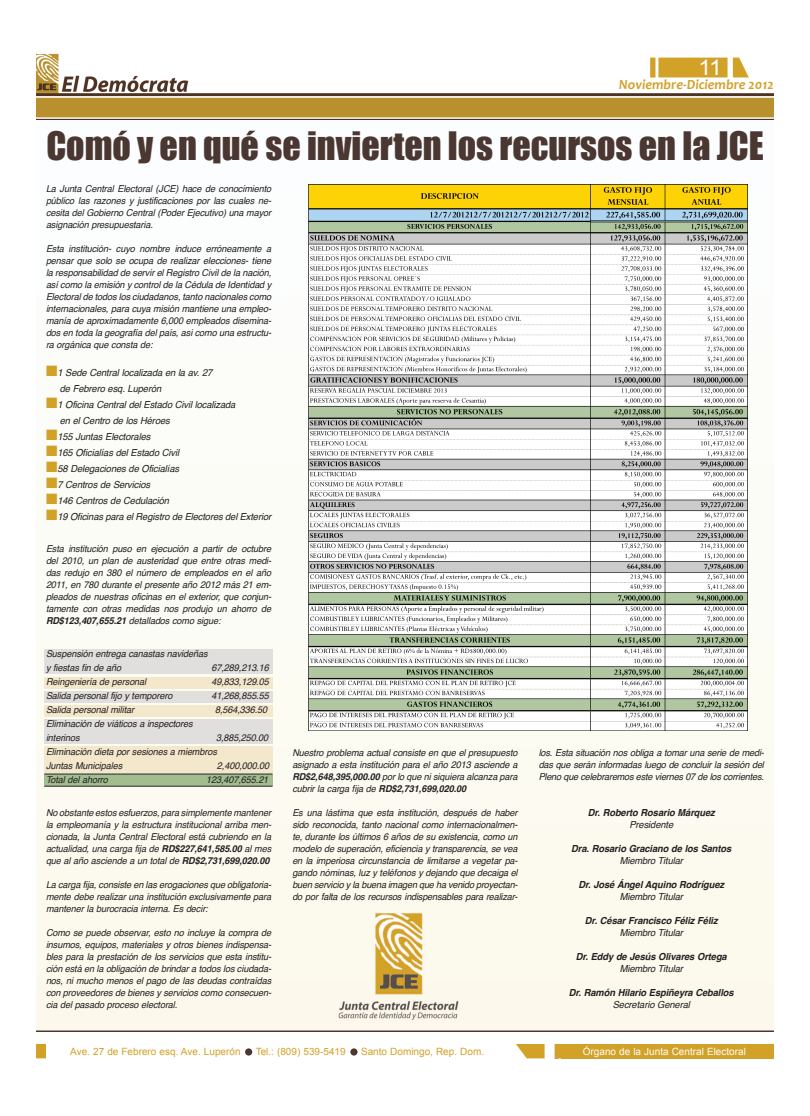
<style>
.page{position:relative;width:810px;height:1116px;background:#fff}
.page>*{position:absolute;margin:0;border:0;box-sizing:border-box;transform-origin:0 0}
.t1{font:36px "Impact";color:#4b3731}
.t2{font:21.5px "Arial";color:#fff;scale:1.07 1}
.t3{font:italic 700 14px "Candara";color:#d2a128}
.t4{font:10px "Arial";color:#d2a128}
.t5{font:10px "Arial";color:#fff}
.t6{font:italic 9.7px/16px "Helvetica";letter-spacing:-.01em;color:#231f20;scale:.96 1}
.t7{font:italic 700 9.7px "Helvetica";letter-spacing:-.01em;color:#231f20;scale:.96 1}
.t8{font:italic 9.5px/12px "Helvetica";letter-spacing:-.01em;color:#231f20;text-align:justify;scale:.96 1}
.s1{color:#d2a128}
.s2{font-weight:700}
</style>
<div class="page">
<img style="left:36px;top:53px;width:738px;height:67px">
<svg style="left:658px;top:58px;width:91px;height:19px;background:#d5a736"></svg>
<div style="left:728px;top:56px;width:5px;height:23px;background:#fff"></div>
<div style="left:650px;top:58px;width:6px;height:20px;background:#d2a128"></div>
<div style="left:36px;top:1044px;width:10px;height:14px;background:#d2a128"></div>
<div style="left:561px;top:1044px;width:213px;height:14px;background:#d2a128"></div>
<svg style="left:516px;top:1044px;width:45px;height:14px"></svg>
<div style="left:545px;top:1043px;width:10px;height:16px;background:#fff"></div>
<div style="left:350px;top:1048px;width:8px;height:8px;background:#4b3731;border-radius:50%"></div>
<div style="left:245px;top:1048px;width:7px;height:8px;background:#4b3731;border-radius:50%"></div>
<img style="left:36px;top:184px;width:738px;height:846px">
<img style="left:308px;top:184px;width:439px;height:546px">
<div style="left:44px;top:649px;width:229px;height:24px;background:#e1dfdd"></div>
<div style="left:44px;top:677px;width:229px;height:12px;background:#f4e8cc"></div>
<div style="left:44px;top:691px;width:229px;height:12px;background:#e1dfdd"></div>
<div style="left:44px;top:705px;width:229px;height:12px;background:#f4e8cc"></div>
<div style="left:44px;top:774px;width:229px;height:12px;background:#a2bd90"></div>
<div style="left:44px;top:720px;width:229px;height:24px;background:#e1dfdd"></div>
<div style="left:44px;top:746px;width:229px;height:26px;background:#f4e8cc"></div>
<hr style="left:44px;top:774px;width:229px;height:1px;background:#231f20">
<hr style="left:44px;top:786px;width:229px;height:1px;background:#231f20">
<hr style="left:36px;top:1030px;width:738px;height:2px;background:#4b3731">
<h2 class="t2" style="left:699px;top:56px;width:23px">11</h2>
<h3 class="t3" style="left:619px;top:76px;width:157px">Noviembre-Diciembre 2012</h3>
<h1 class="t1" style="left:46px;top:118px;width:719px">Comó y en qué se invierten los recursos en la JCE</h1>
<p class="t8" style="left:46px;top:183px;width:236px">La Junta Central Electoral (JCE) hace de conocimiento público las razones y justificaciones por las cuales ne&shy;cesita del Gobierno Central (Poder Ejecutivo) una mayor asignación presupuestaria.</p>
<p class="t8" style="left:46px;top:243px;width:236px">Esta institución- cuyo nombre induce erróneamente a pensar que solo se ocupa de realizar elecciones- tiene la responsabilidad de servir el Registro Civil de la nación, así como la emisión y control de la Cédula de Identidad y Electoral de todos los ciudadanos, tanto nacionales como internacionales, para cuya misión mantiene una empleo&shy;manía de aproximadamente 6,000 empleados disemina&shy;dos en toda la geografía del país, asi como una estructu&shy;ra orgánica que consta de:</p>
<p class="t6" style="left:60px;top:365px;width:160px;text-indent:-14px"><span class="s1">■</span>1 Sede Central localizada en la av. 27 de Febrero esq. Luperón</p>
<p class="t6" style="left:60px;top:397px;width:185px;text-indent:-14px"><span class="s1">■</span>1 Oficina Central del Estado Civil localizada en el Centro de los Héroes</p>
<p class="t6" style="left:46px;top:429px;width:110px"><span class="s1">■</span>155 Juntas Electorales</p>
<p class="t6" style="left:46px;top:445px;width:140px"><span class="s1">■</span>165 Oficialías del Estado Civil</p>
<p class="t6" style="left:46px;top:461px;width:140px"><span class="s1">■</span>58 Delegaciones de Oficialías</p>
<p class="t6" style="left:46px;top:477px;width:110px"><span class="s1">■</span>7 Centros de Servicios</p>
<p class="t6" style="left:46px;top:493px;width:130px"><span class="s1">■</span>146 Centros de Cedulación</p>
<p class="t6" style="left:46px;top:509px;width:236px"><span class="s1">■</span>19 Oficinas para el Registro de Electores del Exterior</p>
<p class="t8" style="left:46px;top:543px;width:236px">Esta institución puso en ejecución a partir de octubre del 2010, un plan de austeridad que entre otras medi&shy;das redujo en 380 el número de empleados en el año 2011, en 780 durante el presente año 2012 más 21 em&shy;pleados de nuestras oficinas en el exterior, que conjun&shy;tamente con otras medidas nos produjo un ahorro de <span class="s2">RD$123,407,655.21</span> detallados como sigue:</p>
<p class="t8" style="left:46px;top:647px;width:170px;line-height:14px">Suspensión entrega canastas navideñas y fiestas fin de año</p>
<p class="t8" style="left:212px;top:662px;width:61px">67,289,213.16</p>
<p class="t8" style="left:46px;top:676px;width:106px">Reingeniería de personal</p>
<p class="t8" style="left:212px;top:676px;width:61px">49,833,129.05</p>
<p class="t8" style="left:46px;top:690px;width:133px">Salida personal fijo y temporero</p>
<p class="t8" style="left:212px;top:690px;width:61px">41,268,855.55</p>
<p class="t8" style="left:46px;top:704px;width:93px">Salida personal militar</p>
<p class="t8" style="left:215px;top:704px;width:56px">8,564,336.50</p>
<p class="t8" style="left:46px;top:717px;width:154px;line-height:14px">Eliminación de viáticos a inspectores interinos</p>
<p class="t8" style="left:46px;top:731px;width:233px;line-height:14px;text-align:left;text-indent:170px">3,885,250.00<br>Eliminación dieta por sesiones a miembros<br>Juntas Municipales</p>
<p class="t8" style="left:217px;top:760px;width:56px">2,400,000.00</p>
<p class="t8" style="left:46px;top:774px;width:66px">Total del ahorro</p>
<p class="t8" style="left:206px;top:774px;width:66px">123,407,655.21</p>
<p class="t8" style="left:46px;top:807px;width:236px">No obstante estos esfuerzos, para simplemente mantener la empleomanía y la estructura institucional arriba men&shy;cionada, la Junta Central Electoral está cubriendo en la actualidad, una carga fija de <span class="s2">RD$227,641,585.00</span> al mes que al año asciende a un total de <span class="s2">RD$2,731,699,020.00</span></p>
<p class="t8" style="left:46px;top:879px;width:236px">La carga fija, consiste en las erogaciones que obligatoria&shy;mente debe realizar una institución exclusivamente para mantener la burocracia interna. Es decir:</p>
<p class="t8" style="left:46px;top:927px;width:236px">Como se puede observar, esto no incluye la compra de insumos, equipos, materiales y otros bienes indispensa&shy;bles para la prestación de los servicios que esta institu&shy;ción está en la obligación de brindar a todos los ciudada&shy;nos, ni mucho menos el pago de las deudas contraídas con proveedores de bienes y servicios como consecuen&shy;cia del pasado proceso electoral.</p>
<p class="t8" style="left:292px;top:747px;width:236px">Nuestro problema actual consiste en que el presupuesto asignado a esta institución para el año 2013 asciende a <span class="s2">RD$2,648,395,000.00</span> por lo que ni siquiera alcanza para cubrir la carga fija de <span class="s2">RD$2,731,699,020.00</span></p>
<p class="t8" style="left:292px;top:807px;width:236px">Es una lástima que esta institución, después de haber sido reconocida, tanto nacional como internacionalmen&shy;te, durante los últimos 6 años de su existencia, como un modelo de superación, eficiencia y transparencia, se vea en la imperiosa circunstancia de limitarse a vegetar pa&shy;gando nóminas, luz y teléfonos y dejando que decaiga el buen servicio y la buena imagen que ha venido proyectan&shy;do por falta de los recursos indispensables para realizar-</p>
<p class="t4" style="left:70px;top:1046px;width:172px">Ave. 27 de Febrero esq. Ave. Luperón</p>
<p class="t4" style="left:256px;top:1046px;width:92px">Tel.: (809) 539-5419</p>
<p class="t4" style="left:361px;top:1046px;width:125px">Santo Domingo, Rep. Dom.</p>
<p class="t8" style="left:539px;top:747px;width:236px">los. Esta situación nos obliga a tomar una serie de medi&shy;das que serán informadas luego de concluir la sesión del Pleno que celebraremos este viernes 07 de los corrientes.</p>
<p class="t7" style="left:588px;top:805px;width:134px">Dr. Roberto Rosario Márquez</p>
<p class="t6" style="left:629px;top:817px;width:47px">Presidente</p>
<p class="t7" style="left:571px;top:841px;width:168px">Dra. Rosario Graciano de los Santos</p>
<p class="t6" style="left:620px;top:853px;width:67px">Miembro Titular</p>
<p class="t7" style="left:578px;top:877px;width:153px">Dr. José Ángel Aquino Rodríguez</p>
<p class="t6" style="left:620px;top:889px;width:67px">Miembro Titular</p>
<p class="t7" style="left:585px;top:913px;width:140px">Dr. César Francisco Féliz Féliz</p>
<p class="t6" style="left:620px;top:925px;width:67px">Miembro Titular</p>
<p class="t7" style="left:576px;top:949px;width:159px">Dr. Eddy de Jesús Olivares Ortega</p>
<p class="t6" style="left:620px;top:961px;width:67px">Miembro Titular</p>
<p class="t7" style="left:569px;top:985px;width:173px">Dr. Ramón Hilario Espiñeyra Ceballos</p>
<p class="t6" style="left:613px;top:997px;width:82px">Secretario General</p>
<p class="t5" style="left:583px;top:1045px;width:165px">Órgano de la Junta Central Electoral</p>
</div>
